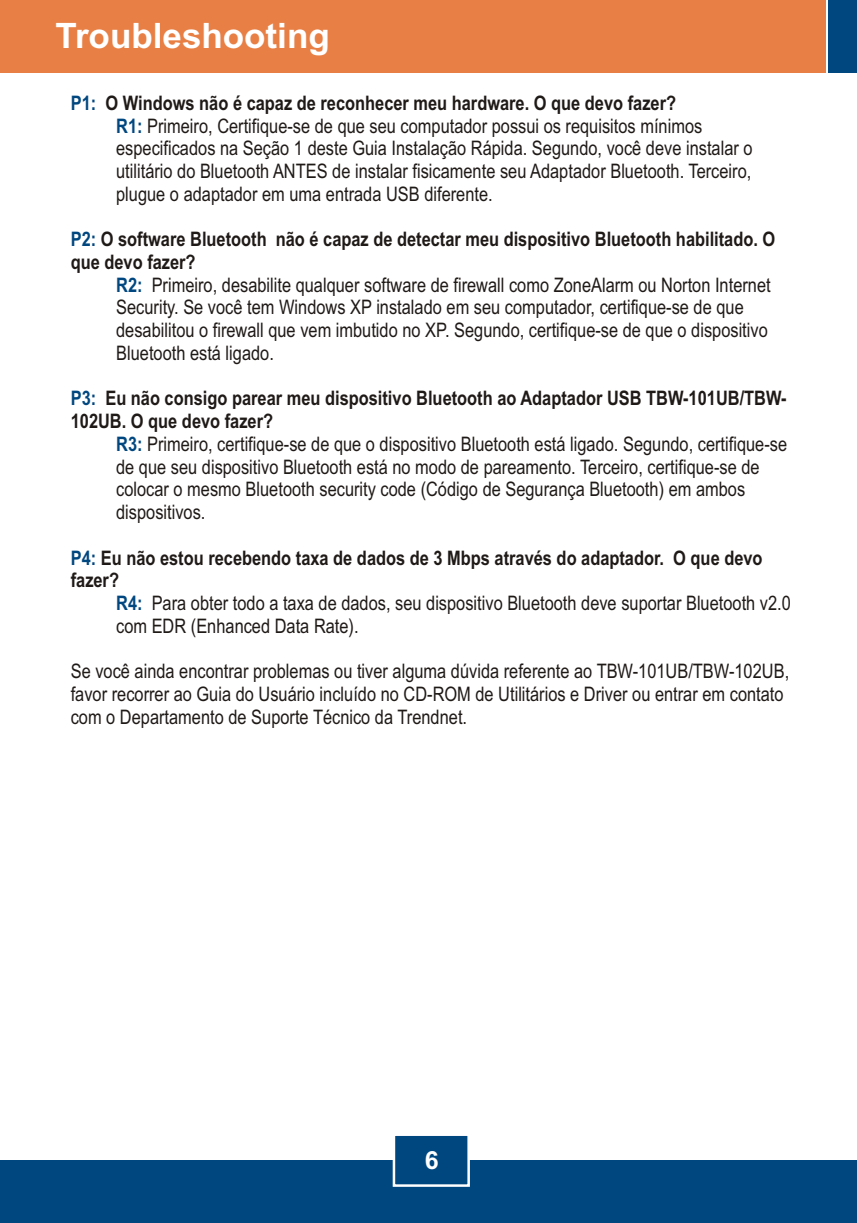
<style>
.page{position:relative;width:857px;height:1223px;background:#fff}
.page>*{position:absolute;margin:0;border:0;box-sizing:border-box;transform-origin:0 0}
.t1{font:700 35px "Arial";color:#fff}
.t2{font:700 25px "Arial";color:#fff}
.t3{font:20px/22.8px "Arial Narrow";color:#1f1a17}
.t4{font:700 20px/22.8px "Arial Narrow";color:#1f1a17}
.t5{font:700 20px "Arial Narrow";color:#004780}
.s1{font-weight:700;color:#004780}
.s2{color:#004780}
</style>
<div class="page">
<div style="left:0;top:1160px;width:857px;height:63px;background:#004780"></div>
<div style="left:0;top:0;width:826px;height:73px;background:#e88045"></div>
<div style="left:829px;top:0;width:28px;height:73px;background:#004780"></div>
<svg style="left:392px;top:1136px;width:78px;height:51px"></svg>
<h1 class="t1" style="left:56px;top:23px;width:276px">Troubleshooting</h1>
<p class="t5" style="left:71px;top:95px;width:27px">P1:</p>
<p class="t4" style="left:105px;top:93px;width:572px">O Windows não é capaz de reconhecer meu hardware. O que devo fazer?</p>
<p class="t3" style="left:116px;top:139px;width:638px;text-align:justify">especificados na Seção 1 deste Guia Instalação Rápida. Segundo, você deve instalar o utilitário do Bluetooth ANTES de instalar fisicamente seu Adaptador Bluetooth. Terceiro, plugue o adaptador em uma entrada USB diferente.</p>
<p class="t3" style="left:116px;top:116px;width:588px"><span class="s1">R1:</span> Primeiro, Certifique-se de que seu computador possui os requisitos mínimos</p>
<p class="t4" style="left:71px;top:230px;width:706px"><span class="s2">P2:</span> O software Bluetooth não é capaz de detectar meu dispositivo Bluetooth habilitado. O</p>
<p class="t5" style="left:116px;top:277px;width:28px">R2:</p>
<p class="t4" style="left:71px;top:252px;width:126px">que devo fazer?</p>
<p class="t3" style="left:116px;top:275px;width:656px;text-indent:36px">Primeiro, desabilite qualquer software de firewall como ZoneAlarm ou Norton Internet Security. Se você tem Windows XP instalado em seu computador, certifique-se de que desabilitou o firewall que vem imbutido no XP. Segundo, certifique-se de que o dispositivo Bluetooth está ligado.</p>
<p class="t4" style="left:71px;top:389px;width:717px;text-indent:35px">Eu não consigo parear meu dispositivo Bluetooth ao Adaptador USB TBW-101UB/TBW-<br>102UB. O que devo fazer?</p>
<p class="t3" style="left:116px;top:457px;width:645px">de que seu dispositivo Bluetooth está no modo de pareamento. Terceiro, certifique-se de colocar o mesmo Bluetooth security code (Código de Segurança Bluetooth) em ambos dispositivos.</p>
<p class="t5" style="left:71px;top:391px;width:27px">P3:</p>
<p class="t3" style="left:116px;top:434px;width:672px"><span class="s1">R3:</span> Primeiro, certifique-se de que o dispositivo Bluetooth está ligado. Segundo, certifique-se</p>
<p class="t4" style="left:71px;top:548px;width:693px"><span class="s2">P4:</span> Eu não estou recebendo taxa de dados de 3 Mbps através do adaptador. O que devo</p>
<p class="t5" style="left:116px;top:596px;width:28px">R4:</p>
<p class="t4" style="left:71px;top:571px;width:50px">fazer?</p>
<p class="t3" style="left:116px;top:594px;width:676px;text-indent:36px">Para obter todo a taxa de dados, seu dispositivo Bluetooth deve suportar Bluetooth v2.0 com EDR (Enhanced Data Rate).</p>
<p class="t3" style="left:71px;top:661px;width:720px">Se você ainda encontrar problemas ou tiver alguma dúvida referente ao TBW-101UB/TBW-102UB, favor recorrer ao Guia do Usuário incluído no CD-ROM de Utilitários e Driver ou entrar em contato com o Departamento de Suporte Técnico da Trendnet.</p>
<p class="t2" style="left:425px;top:1150px;width:15px">6</p>
</div>
